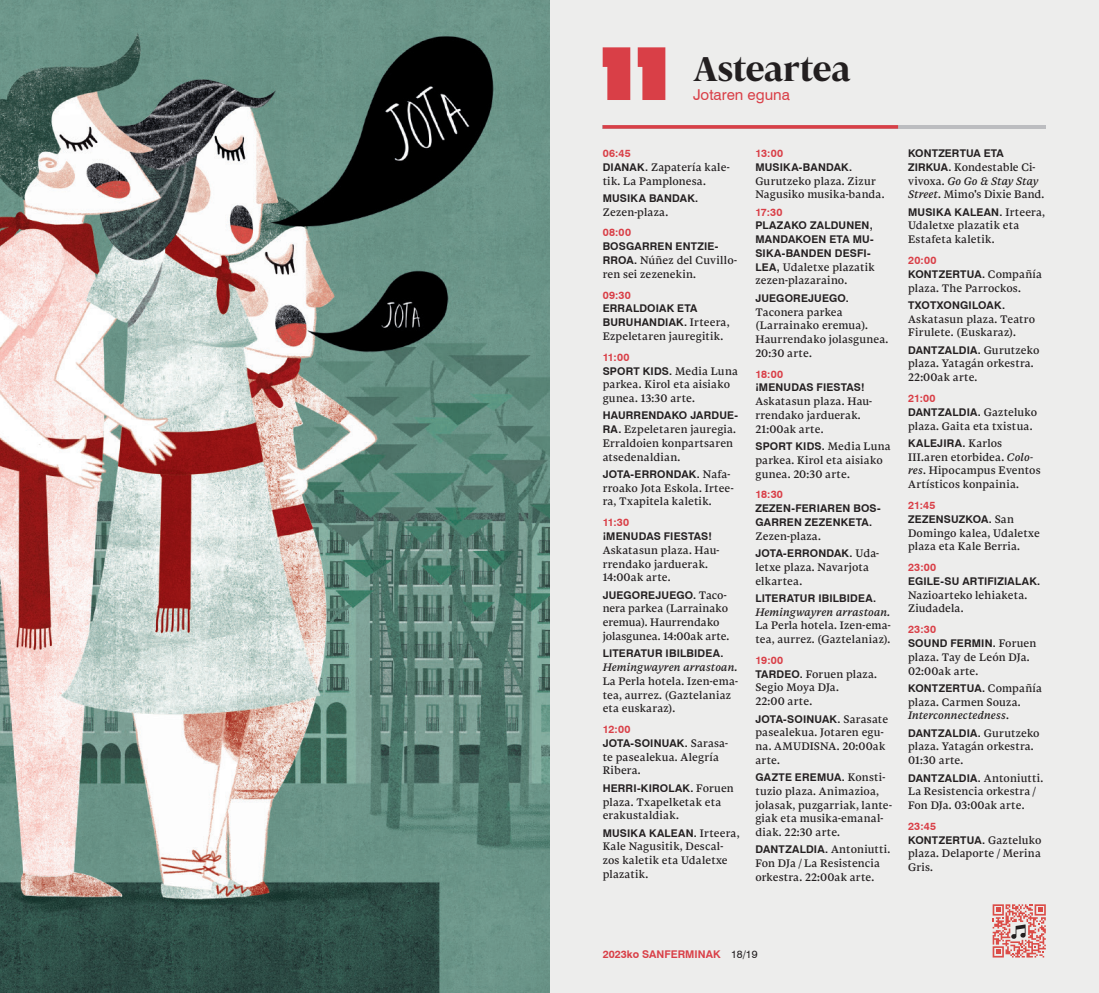
<style>
.page{position:relative;width:1099px;height:993px;background:#fff}
.page>*{position:absolute;margin:0;border:0;box-sizing:border-box;transform-origin:0 0}
.t1{font:700 33.75px "Ashler Display";letter-spacing:-.01em;color:#231f20}
.t2{font:15px "Swiss 721 BT";color:#d93f47}
.TXT1__1{font:10.62px/13.8px "Ashler Text";letter-spacing:.015em;color:#231f20}
.ultimo_parrafo{font:10.62px/13.8px "Ashler Text";letter-spacing:.015em;color:#231f20}
.TXT1__1-2{font:700 10.62px/13.8px "Swiss 721 BT";letter-spacing:.02em;color:#231f20}
.HORAS{font:700 10.62px "Swiss 721 BT";color:#d93f47}
.ultimo_parrafo-2{font:700 10.62px/13.8px "Swiss 721 BT";letter-spacing:.015em;color:#231f20}
.s1{font-family:"Swiss 721 BT";font-weight:700}
.s2{font-family:"Ashler Text";font-weight:400}
.s3{font-style:italic}
.s4{font-weight:400;color:#231f20}
</style>
<div class="page">
<div style="left:549px;top:0;width:549px;height:992px;background:#ededec"></div>
<img style="left:0;top:0;width:549px;height:992px">
<svg style="left:602px;top:47px;width:28px;height:53px"></svg>
<svg style="left:637px;top:47px;width:28px;height:53px"></svg>
<hr style="left:602px;top:125px;width:443px;height:4px;background:#bcbdc0">
<svg style="left:602px;top:125px;width:296px;height:4px"></svg>
<svg style="left:992px;top:904px;width:53px;height:53px"></svg>
<p class="t1" style="left:693px;top:48px;width:159px">Asteartea</p>
<p class="t2" style="left:693px;top:85px;width:98px">Jotaren eguna</p>
<p class="HORAS" style="left:602px;top:147px;width:30px">06:45</p>
<p class="TXT1__1" style="left:602px;top:160px;width:128px"><span class="s1">DIANAK.</span> Zapatería kale&shy;tik. La Pamplonesa.</p>
<p class="ultimo_parrafo-2" style="left:602px;top:191px;width:97px">MUSIKA BANDAK.<br><span class="s2">Zezen-plaza.</span></p>
<p class="HORAS" style="left:602px;top:226px;width:30px">08:00</p>
<p class="ultimo_parrafo" style="left:602px;top:240px;width:136px"><span class="s1">BOSGARREN ENTZIE-<br>RROA.</span> Núñez del Cuvillo&shy;ren sei zezenekin.</p>
<p class="HORAS" style="left:602px;top:288px;width:30px">09:30</p>
<p class="ultimo_parrafo" style="left:602px;top:302px;width:128px"><span class="s1">ERRALDOIAK ETA<br>BURUHANDIAK.</span> Irteera,<br>Ezpeletaren jauregitik.</p>
<p class="HORAS" style="left:602px;top:350px;width:28px">11:00</p>
<p class="TXT1__1" style="left:602px;top:364px;width:137px"><span class="s1">SPORT KIDS.</span> Media Luna parkea. Kirol eta aisiako gunea. 13:30 arte.</p>
<p class="TXT1__1" style="left:602px;top:409px;width:137px"><span class="s1">HAURRENDAKO JARDUE-<br>RA.</span> Ezpeletaren jauregia.<br>Erraldoien konpartsaren atsedenaldian.</p>
<p class="ultimo_parrafo" style="left:602px;top:467px;width:132px"><span class="s1">JOTA-ERRONDAK.</span> Nafa&shy;rroako Jota Eskola. Irtee&shy;ra, Txapitela kaletik.</p>
<p class="HORAS" style="left:602px;top:516px;width:28px">11:30</p>
<p class="TXT1__1" style="left:602px;top:529px;width:118px"><span class="s1">¡MENUDAS FIESTAS!<br></span>Askatasun plaza. Hau&shy;rrendako jarduerak.<br>14:00ak arte.</p>
<p class="TXT1__1" style="left:602px;top:588px;width:128px"><span class="s1">JUEGOREJUEGO.</span> Taco&shy;nera parkea (Larrainako eremua). Haurrendako jolasgunea. 14:00ak arte.</p>
<p class="ultimo_parrafo" style="left:602px;top:646px;width:137px"><span class="s1">LITERATUR IBILBIDEA.<br></span><span class="s3">Hemingwayren arrastoan.<br></span>La Perla hotela. Izen-ema&shy;tea, aurrez. (Gaztelaniaz eta euskaraz).</p>
<p class="HORAS" style="left:602px;top:722px;width:29px">12:00</p>
<p class="TXT1__1" style="left:602px;top:736px;width:127px"><span class="s1">JOTA-SOINUAK.</span> Sarasa&shy;te pasealekua. Alegría<br>Ribera.</p>
<p class="TXT1__1" style="left:602px;top:781px;width:133px"><span class="s1">HERRI-KIROLAK.</span> Foruen plaza. Txapelketak eta erakustaldiak.</p>
<p class="ultimo_parrafo" style="left:602px;top:825px;width:138px"><span class="s1">MUSIKA KALEAN.</span> Irteera,<br>Kale Nagusitik, Descal&shy;zos kaletik eta Udaletxe plazatik.</p>
<p class="HORAS" style="left:755px;top:147px;width:29px">13:00</p>
<p class="TXT1__1" style="left:755px;top:160px;width:131px"><span class="s1">MUSIKA-BANDAK.<br></span>Gurutzeko plaza. Zizur<br>Nagusiko musika-banda.</p>
<p class="HORAS" style="left:755px;top:205px;width:29px">17:30</p>
<p class="TXT1__1-2" style="left:755px;top:218px;width:121px">PLAZAKO ZALDUNEN,<br>MANDAKOEN ETA MU-<br>SIKA-BANDEN DESFI-<br>LEA, <span class="s2">Udaletxe plazatik zezen-plazaraino.</span></p>
<p class="ultimo_parrafo" style="left:755px;top:291px;width:134px"><span class="s1">JUEGOREJUEGO.<br></span>Taconera parkea (Larrainako eremua).<br>Haurrendako jolasgunea.<br>20:30 arte.</p>
<p class="HORAS" style="left:755px;top:367px;width:29px">18:00</p>
<p class="TXT1__1" style="left:755px;top:381px;width:118px"><span class="s1">¡MENUDAS FIESTAS!<br></span>Askatasun plaza. Hau&shy;rrendako jarduerak.<br>21:00ak arte.</p>
<p class="ultimo_parrafo" style="left:755px;top:439px;width:137px"><span class="s1">SPORT KIDS.</span> Media Luna parkea. Kirol eta aisiako gunea. 20:30 arte.</p>
<p class="HORAS" style="left:755px;top:488px;width:29px">18:30</p>
<p class="TXT1__1-2" style="left:755px;top:501px;width:127px">ZEZEN-FERIAREN BOS-<br>GARREN ZEZENKETA.<br><span class="s2">Zezen-plaza.</span></p>
<p class="TXT1__1" style="left:755px;top:546px;width:125px"><span class="s1">JOTA-ERRONDAK.</span> Uda&shy;letxe plaza. Navarjota elkartea.</p>
<p class="ultimo_parrafo" style="left:755px;top:591px;width:137px"><span class="s1">LITERATUR IBILBIDEA.<br></span><span class="s3">Hemingwayren arrastoan.<br></span>La Perla hotela. Izen-ema&shy;tea, aurrez. (Gaztelaniaz).</p>
<p class="HORAS" style="left:755px;top:653px;width:29px">19:00</p>
<p class="TXT1__1" style="left:755px;top:667px;width:123px"><span class="s1">TARDEO.</span> Foruen plaza.<br>Segio Moya DJa.<br>22:00 arte.</p>
<p class="TXT1__1" style="left:755px;top:711px;width:134px"><span class="s1">JOTA-SOINUAK.</span> Sarasate pasealekua. Jotaren egu&shy;na. AMUDISNA. 20:00ak arte.</p>
<p class="TXT1__1" style="left:755px;top:770px;width:138px"><span class="s1">GAZTE EREMUA.</span> Konsti&shy;tuzio plaza. Animazioa, jolasak, puzgarriak, lante&shy;giak eta musika-emanal&shy;diak. 22:30 arte.</p>
<p class="TXT1__1" style="left:755px;top:842px;width:136px"><span class="s1">DANTZALDIA.</span> Antoniutti.<br>Fon DJa / La Resistencia orkestra. 22:00ak arte.</p>
<p class="TXT1__1" style="left:908px;top:146px;width:138px"><span class="s1">KONTZERTUA ETA<br>ZIRKUA.</span> Kondestable Ci&shy;vivoxa. <span class="s3">Go Go &amp; Stay Stay<br>Street</span>. Mimo's Dixie Band.</p>
<p class="ultimo_parrafo" style="left:908px;top:205px;width:138px"><span class="s1">MUSIKA KALEAN.</span> Irteera,<br>Udaletxe plazatik eta<br>Estafeta kaletik.</p>
<p class="HORAS" style="left:908px;top:254px;width:30px">20:00</p>
<p class="TXT1__1" style="left:908px;top:267px;width:135px"><span class="s1">KONTZERTUA.</span> Compañía plaza. The Parrockos.</p>
<p class="TXT1__1" style="left:908px;top:298px;width:128px"><span class="s1">TXOTXONGILOAK.<br></span>Askatasun plaza. Teatro<br>Firulete. (Euskaraz).</p>
<p class="ultimo_parrafo" style="left:908px;top:343px;width:133px"><span class="s1">DANTZALDIA.</span> Gurutzeko plaza. Yatagán orkestra.<br>22:00ak arte.</p>
<p class="HORAS" style="left:908px;top:391px;width:29px">21:00</p>
<p class="TXT1__1" style="left:908px;top:405px;width:130px"><span class="s1">DANTZALDIA.</span> Gazteluko plaza. Gaita eta txistua.</p>
<p class="ultimo_parrafo" style="left:908px;top:436px;width:134px"><span class="s1">KALEJIRA.</span> Karlos<br>III.aren etorbidea. <span class="s3">Colo&shy;res</span>. Hipocampus Eventos<br>Artísticos konpainia.</p>
<p class="HORAS" style="left:908px;top:498px;width:29px">21:45</p>
<p class="ultimo_parrafo" style="left:908px;top:512px;width:133px"><span class="s1">ZEZENSUZKOA.</span> San<br>Domingo kalea, Udaletxe plaza eta Kale Berria.</p>
<p class="HORAS" style="left:908px;top:560px;width:30px">23:00</p>
<p class="ultimo_parrafo" style="left:908px;top:574px;width:134px"><span class="s1">EGILE-SU ARTIFIZIALAK.<br></span>Nazioarteko lehiaketa.<br>Ziudadela.</p>
<p class="HORAS" style="left:908px;top:623px;width:30px">23:30</p>
<p class="TXT1__1" style="left:908px;top:636px;width:130px"><span class="s1">SOUND FERMIN.</span> Foruen plaza. Tay de León DJa.<br>02:00ak arte.</p>
<p class="TXT1__1" style="left:908px;top:681px;width:135px"><span class="s1">KONTZERTUA.</span> Compañía plaza. Carmen Souza.<br><span class="s3">Interconnectedness</span>.</p>
<p class="TXT1__1" style="left:908px;top:726px;width:133px"><span class="s1">DANTZALDIA.</span> Gurutzeko plaza. Yatagán orkestra.<br>01:30 arte.</p>
<p class="ultimo_parrafo" style="left:908px;top:770px;width:137px"><span class="s1">DANTZALDIA.</span> Antoniutti.<br>La Resistencia orkestra /<br>Fon DJa. 03:00ak arte.</p>
<p class="HORAS" style="left:908px;top:819px;width:29px">23:45</p>
<p class="TXT1__1" style="left:908px;top:833px;width:135px;text-align:justify"><span class="s1">KONTZERTUA.</span> Gazteluko plaza. Delaporte / Merina Gris.</p>
<p class="HORAS" style="left:602px;top:946px;width:156px">2023ko SANFERMINAK <span class="s4">18/19</span></p>
</div>
